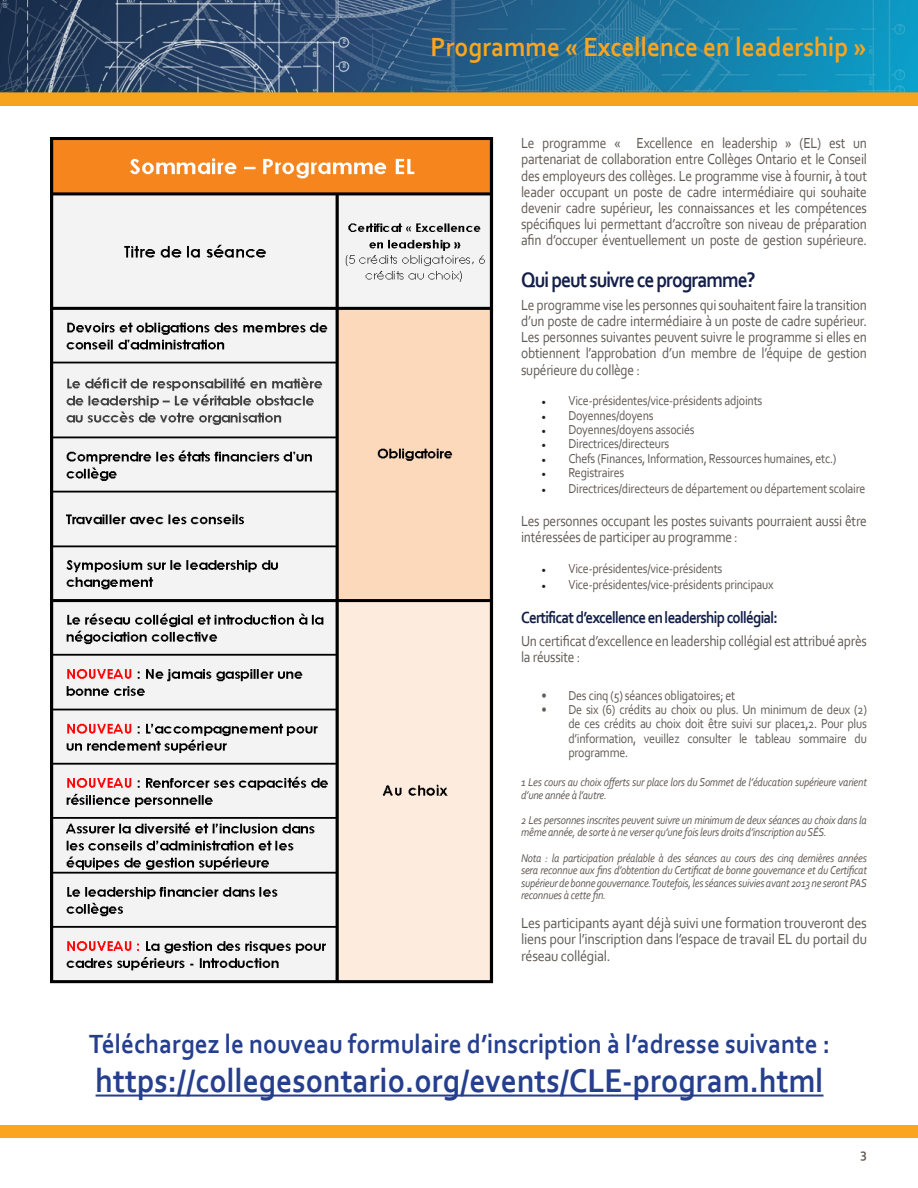
<style>
.page{position:relative;width:918px;height:1188px;background:#fff}
.page>*{position:absolute;margin:0;border:0;box-sizing:border-box;transform-origin:0 0}
.t1{font:700 34.5px "Corbel";color:#253f8e;scale:.91 1}
.t2{font:700 27.6px "Corbel";color:#253f8e;scale:.91 1}
.t3{font:700 27.6px "Corbel";color:#faa51d;scale:.91 1}
.t4{font:700 22.05px "Corbel";letter-spacing:-.05em;color:#131f48;scale:.88 1}
.t5{font:700 16.95px "Corbel";letter-spacing:-.05em;color:#131f48;scale:.88 1}
.t6{font:15.3px/16.2px "Corbel";letter-spacing:-.02em;color:#605953;text-align:justify;scale:.88 1}
.t7{font:15.3px/16.2px "Corbel";letter-spacing:-.02em;color:#605953;text-align:justify;scale:.93 1}
.t8{font:13.5px/14.4px "Corbel";letter-spacing:-.02em;color:#605953;text-align:justify;scale:.88 1}
.t9{font:700 13.5px "Corbel";color:#605953}
.t10{font:italic 11.85px/12.6px "Corbel";letter-spacing:-.02em;color:#605953;scale:.88 1}
.s1{font-family:"Minion Pro";font-size:12px;color:#231f20}
</style>
<div class="page">
<img style="left:0;top:0;width:918px;height:105px">
<div style="left:0;top:1125px;width:918px;height:13px;background:#faa51d"></div>
<hr style="left:96px;top:1095px;width:727px;height:2px;background:#253f8e">
<img style="left:50px;top:138px;width:444px;height:846px">
<h2 class="t3" style="left:431px;top:29px;width:481px">Programme « Excellence en leadership »</h2>
<p class="t6" style="left:521px;top:135px;width:395px">Le programme « Excellence en leadership » (EL) est un partenariat de collaboration entre Collèges Ontario et le Conseil des employeurs des collèges. Le programme vise à fournir, à tout leader occupant un poste de cadre intermédiaire qui souhaite devenir cadre supérieur, les connaissances et les compétences spécifiques lui permettant d’accroître son niveau de préparation afin d’occuper éventuellement un poste de gestion supérieure.</p>
<h3 class="t4" style="left:521px;top:266px;width:268px">Qui peut suivre ce programme?</h3>
<p class="t6" style="left:521px;top:296px;width:395px">Le programme vise les personnes qui souhaitent faire la transition d’un poste de cadre intermédiaire à un poste de cadre supérieur.<br>Les personnes suivantes peuvent suivre le programme si elles en obtiennent l’approbation d’un membre de l’équipe de gestion supérieure du collège :</p>
<p class="t8" style="left:541px;top:393px;width:253px"><span class="s1">•</span> Vice-présidentes/vice-présidents adjoints</p>
<p class="t8" style="left:541px;top:408px;width:129px"><span class="s1">•</span> Doyennes/doyens</p>
<p class="t8" style="left:541px;top:422px;width:176px"><span class="s1">•</span> Doyennes/doyens associés</p>
<p class="t8" style="left:541px;top:436px;width:147px"><span class="s1">•</span> Directrices/directeurs</p>
<p class="t8" style="left:541px;top:451px;width:337px"><span class="s1">•</span> Chefs (Finances, Information, Ressources humaines, etc.)</p>
<p class="t8" style="left:541px;top:465px;width:96px"><span class="s1">•</span> Registraires</p>
<p class="t8" style="left:541px;top:481px;width:370px"><span class="s1">•</span> Directrices/directeurs de département ou département scolaire</p>
<p class="t6" style="left:521px;top:512px;width:395px">Les personnes occupant les postes suivants pourraient aussi être intéressées de participer au programme :</p>
<p class="t8" style="left:541px;top:561px;width:207px"><span class="s1">•</span> Vice-présidentes/vice-présidents</p>
<p class="t8" style="left:541px;top:577px;width:266px"><span class="s1">•</span> Vice-présidentes/vice-présidents principaux</p>
<p class="t5" style="left:521px;top:607px;width:293px">Certificat d’excellence en leadership collégial:</p>
<p class="t6" style="left:521px;top:632px;width:395px">Un certificat d’excellence en leadership collégial est attribué après la réussite :</p>
<p class="t8" style="left:541px;top:688px;width:222px">• Des cinq (5) séances obligatoires; et</p>
<p class="t8" style="left:568px;top:702px;width:341px;text-indent:-27px">• De six (6) crédits au choix ou plus. Un minimum de deux (2) de ces crédits au choix doit être suivi sur place1,2. Pour plus d’information, veuillez consulter le tableau sommaire du programme.</p>
<p class="t10" style="left:521px;top:775px;width:394px">1 Les cours au choix offerts sur place lors du Sommet de l’éducation supérieure varient d’une année à l’autre.</p>
<p class="t10" style="left:521px;top:813px;width:394px">2 Les personnes inscrites peuvent suivre un minimum de deux séances au choix dans la même année, de sorte à ne verser qu’une fois leurs droits d’inscription au SÉS.</p>
<p class="t10" style="left:521px;top:851px;width:395px;text-align:justify">Nota : la participation préalable à des séances au cours des cinq dernières années sera reconnue aux fins d’obtention du Certificat de bonne gouvernance et du Certificat supérieur de bonne gouvernance. Toutefois, les séances suivies avant 2013 ne seront PAS reconnues à cette fin.</p>
<p class="t7" style="left:521px;top:915px;width:373px">Les participants ayant déjà suivi une formation trouveront des liens pour l’inscription dans l’espace de travail EL du portail du réseau collégial.</p>
<h2 class="t2" style="left:89px;top:1026px;width:816px">Téléchargez le nouveau formulaire d’inscription à l’adresse suivante :</h2>
<h1 class="t1" style="left:96px;top:1060px;width:801px">https://collegesontario.org/events/CLE-program.html</h1>
<p class="t9" style="left:861px;top:1145px;width:8px">3</p>
</div>
